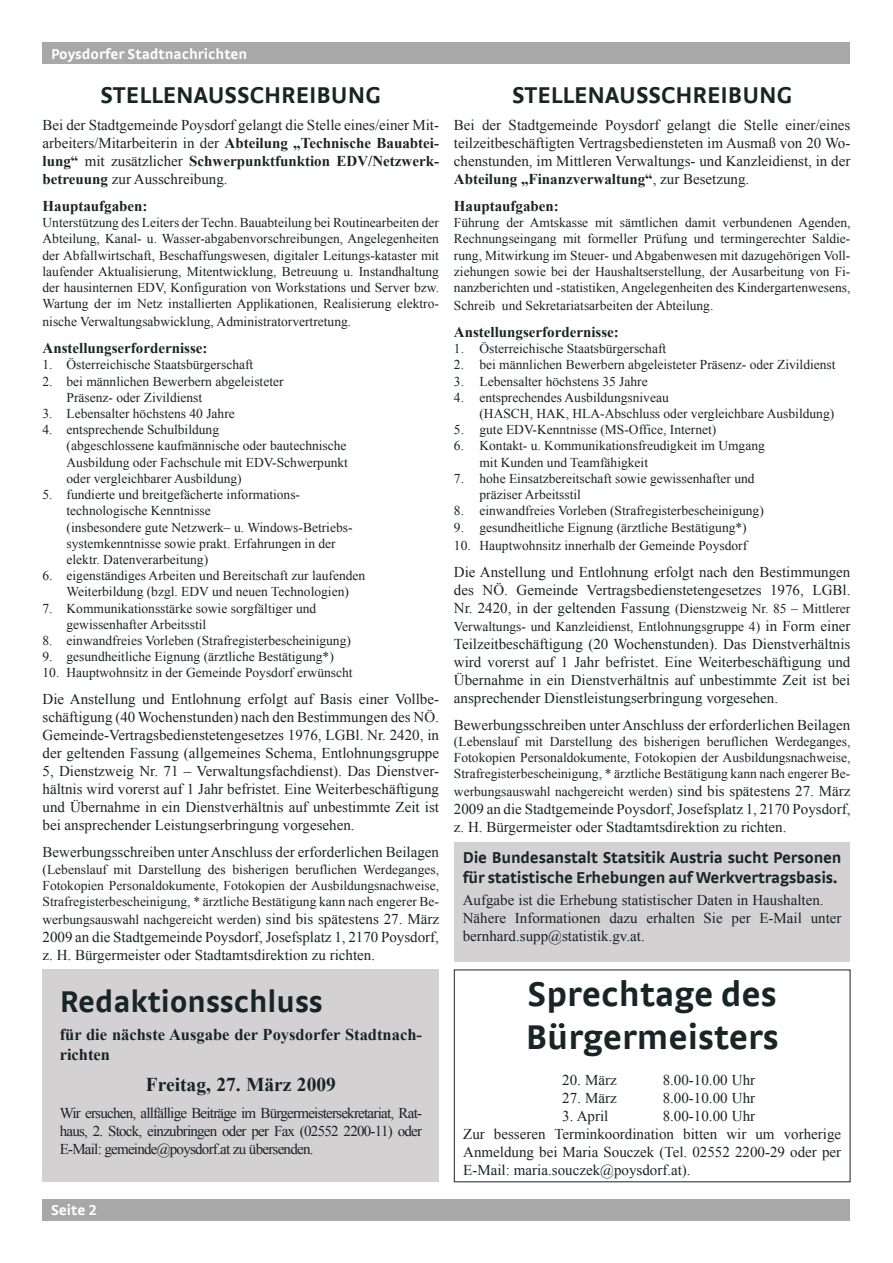
<style>
.page{position:relative;width:893px;height:1263px;background:#fff}
.page>*{position:absolute;margin:0;border:0;box-sizing:border-box;transform-origin:0 0}
.t1{font:700 36px/43.2px "Strada TF";color:#182426}
.t2{font:31.5px "Strada";color:#182426}
.t3{font:24px "Strada";color:#182426}
.t4{font:700 19.5px "Times New Roman";color:#182426}
.t5{font:16.5px/19.8px "Strada";letter-spacing:-.01em;color:#182426}
.t6{font:700 16.5px/19.8px "Times New Roman";color:#182426}
.t7{font:15px/18px "Times New Roman";color:#182426;text-align:justify}
.t8{font:700 15px "Times New Roman";color:#182426}
.t9{font:700 15px "Strada TF";color:#fff}
.t10{font:13.5px/16.2px "Times New Roman";color:#182426}
.s1{font-weight:700}
.s2{font-size:15px}
.s3{font-size:13.5px}
</style>
<div class="page">
<div style="left:43px;top:43px;width:807px;height:21px;background:#a9a8a8"></div>
<div style="left:43px;top:1199px;width:807px;height:21px;background:#a9a8a8"></div>
<div style="left:43px;top:969px;width:396px;height:213px;background:#d3d1d2"></div>
<div style="left:454px;top:842px;width:396px;height:119px;background:#d3d1d2"></div>
<p class="t9" style="left:51px;top:45px;width:198px">Poysdorfer Stadtnachrichten</p>
<h3 class="t3" style="left:101px;top:81px;width:282px">STELLENAUSSCHREIBUNG</h3>
<p class="t7" style="left:43px;top:116px;width:398px">Bei der Stadtgemeinde Poysdorf gelangt die Stelle eines/einer Mit&shy;arbeiters/Mitarbeiterin in der <span class="s1">Abteilung „Technische Bauabtei&shy;lung“</span> mit zusätzlicher <span class="s1">Schwerpunktfunktion EDV/Netzwerk&shy;betreuung</span> zur Ausschreibung.</p>
<p class="t8" style="left:43px;top:196px;width:107px">Hauptaufgaben:</p>
<p class="t10" style="left:43px;top:214px;width:398px;text-align:justify">Unterstützung des Leiters der Techn. Bauabteilung bei Routinearbeiten der Abteilung, Kanal- u. Wasser-abgabenvorschreibungen, Angelegenheiten der Abfallwirtschaft, Beschaffungswesen, digitaler Leitungs-kataster mit laufender Aktualisierung, Mitentwicklung, Betreuung u. Instandhaltung der hausinternen EDV, Konfiguration von Workstations und Server bzw.<br>Wartung der im Netz installierten Applikationen, Realisierung elektro-</p>
<p class="t10" style="left:43px;top:313px;width:310px">nische Verwaltungsabwicklung, Administratorvertretung.</p>
<p class="t8" style="left:43px;top:338px;width:166px">Anstellungserfordernisse:</p>
<p class="t10" style="left:43px;top:357px;width:212px">1. Österreichische Staatsbürgerschaft</p>
<p class="t10" style="left:67px;top:373px;width:219px;text-indent:-24px">2. bei männlichen Bewerbern abgeleisteter<br>Präsenz- oder Zivildienst</p>
<p class="t10" style="left:43px;top:405px;width:194px">3. Lebensalter höchstens 40 Jahre</p>
<p class="t10" style="left:67px;top:421px;width:283px;text-indent:-24px">4. entsprechende Schulbildung<br>(abgeschlossene kaufmännische oder bautechnische Ausbildung oder Fachschule mit EDV-Schwerpunkt oder vergleichbarer Ausbildung)</p>
<p class="t10" style="left:67px;top:486px;width:288px;text-indent:-24px">5. fundierte und breitgefächerte informations&shy;technologische Kenntnisse<br>(insbesondere gute Netzwerk– u. Windows-Betriebs&shy;systemkenntnisse sowie prakt. Erfahrungen in der elektr. Datenverarbeitung)</p>
<p class="t10" style="left:43px;top:567px;width:324px;text-align:center">6. eigenständiges Arbeiten und Bereitschaft zur laufenden<br>Weiterbildung (bzgl. EDV und neuen Technologien)</p>
<p class="t10" style="left:67px;top:600px;width:251px;text-indent:-24px">7. Kommunikationsstärke sowie sorgfältiger und gewissenhafter Arbeitsstil</p>
<p class="t10" style="left:43px;top:632px;width:310px">8. einwandfreies Vorleben (Strafregisterbescheinigung)</p>
<p class="t10" style="left:43px;top:648px;width:293px">9. gesundheitliche Eignung (ärztliche Bestätigung*)</p>
<p class="t10" style="left:43px;top:664px;width:312px">10. Hauptwohnsitz in der Gemeinde Poysdorf erwünscht</p>
<p class="t7" style="left:43px;top:690px;width:398px">Die Anstellung und Entlohnung erfolgt auf Basis einer Vollbe&shy;schäftigung (40 Wochenstunden) nach den Bestimmungen des NÖ.<br>Gemeinde-Vertragsbedienstetengesetzes 1976, LGBl. Nr. 2420, in der geltenden Fassung (allgemeines Schema, Entlohnungsgruppe 5, Dienstzweig Nr. 71 – Verwaltungsfachdienst). Das Dienstver&shy;hältnis wird vorerst auf 1 Jahr befristet. Eine Weiterbeschäftigung und Übernahme in ein Dienstverhältnis auf unbestimmte Zeit ist bei ansprechender Leistungserbringung vorgesehen.</p>
<p class="t7" style="left:43px;top:843px;width:398px">Bewerbungsschreiben unter Anschluss der erforderlichen Beilagen</p>
<p class="t10" style="left:43px;top:861px;width:398px;text-align:justify">(Lebenslauf mit Darstellung des bisherigen beruflichen Werdeganges, Fotokopien Personaldokumente, Fotokopien der Ausbildungsnachweise, Strafregisterbescheinigung, * ärztliche Bestätigung kann nach engerer Be-</p>
<p class="t10" style="left:43px;top:911px;width:398px">werbungsauswahl nachgereicht werden) <span class="s2">sind bis spätestens 27. März</span></p>
<p class="t7" style="left:43px;top:928px;width:398px">2009 an die Stadtgemeinde Poysdorf, Josefsplatz 1, 2170 Poysdorf, z. H. Bürgermeister oder Stadtamtsdirektion zu richten.</p>
<h2 class="t2" style="left:60px;top:982px;width:265px">Redaktionsschluss</h2>
<p class="t6" style="left:60px;top:1024px;width:364px">für die nächste Ausgabe der Poysdorfer Stadtnach&shy;richten</p>
<h3 class="t4" style="left:146px;top:1071px;width:192px">Freitag, 27. März 2009</h3>
<p class="t7" style="left:60px;top:1103px;width:364px">Wir ersuchen, allfällige Beiträge im Bürgermeistersekretariat, Rat&shy;haus, 2. Stock, einzubringen oder per Fax (02552 2200-11) oder E-Mail: gemeinde@poysdorf.at zu übersenden.</p>
<p class="t9" style="left:51px;top:1201px;width:48px">Seite 2</p>
<h3 class="t3" style="left:512px;top:81px;width:282px">STELLENAUSSCHREIBUNG</h3>
<p class="t7" style="left:454px;top:116px;width:398px">Bei der Stadtgemeinde Poysdorf gelangt die Stelle einer/eines teilzeitbeschäftigten Vertragsbediensteten im Ausmaß von 20 Wo&shy;chenstunden, im Mittleren Verwaltungs- und Kanzleidienst, in der <span class="s1">Abteilung „Finanzverwaltung“</span>, zur Besetzung.</p>
<p class="t8" style="left:454px;top:196px;width:107px">Hauptaufgaben:</p>
<p class="t10" style="left:454px;top:214px;width:398px;text-align:justify">Führung der Amtskasse mit sämtlichen damit verbundenen Agenden, Rechnungseingang mit formeller Prüfung und termingerechter Saldie&shy;rung, Mitwirkung im Steuer- und Abgabenwesen mit dazugehörigen Voll&shy;ziehungen sowie bei der Haushaltserstellung, der Ausarbeitung von Fi&shy;nanzberichten und -statistiken, Angelegenheiten des Kindergartenwesens,</p>
<p class="t10" style="left:454px;top:297px;width:261px">Schreib und Sekretariatsarbeiten der Abteilung.</p>
<p class="t8" style="left:454px;top:322px;width:166px">Anstellungserfordernisse:</p>
<p class="t10" style="left:454px;top:340px;width:214px">1. Österreichische Staatsbürgerschaft</p>
<p class="t10" style="left:454px;top:357px;width:383px">2. bei männlichen Bewerbern abgeleisteter Präsenz- oder Zivildienst</p>
<p class="t10" style="left:454px;top:373px;width:195px">3. Lebensalter höchstens 35 Jahre</p>
<p class="t10" style="left:479px;top:389px;width:356px;text-indent:-26px">4. entsprechendes Ausbildungsniveau<br>(HASCH, HAK, HLA-Abschluss oder vergleichbare Ausbildung)</p>
<p class="t10" style="left:454px;top:421px;width:264px">5. gute EDV-Kenntnisse (MS-Office, Internet)</p>
<p class="t10" style="left:479px;top:438px;width:287px;text-indent:-26px">6. Kontakt- u. Kommunikationsfreudigkeit im Umgang mit Kunden und Teamfähigkeit</p>
<p class="t10" style="left:479px;top:470px;width:277px;text-indent:-26px">7. hohe Einsatzbereitschaft sowie gewissenhafter und präziser Arbeitsstil</p>
<p class="t10" style="left:454px;top:502px;width:311px">8. einwandfreies Vorleben (Strafregisterbescheinigung)</p>
<p class="t10" style="left:454px;top:519px;width:294px">9. gesundheitliche Eignung (ärztliche Bestätigung*)</p>
<p class="t10" style="left:454px;top:537px;width:295px">10. Hauptwohnsitz innerhalb der Gemeinde Poysdorf</p>
<p class="t7" style="left:454px;top:562px;width:398px">Die Anstellung und Entlohnung erfolgt nach den Bestimmungen des NÖ. Gemeinde Vertragsbedienstetengesetzes 1976, LGBl.<br>Nr. 2420, in der geltenden Fassung <span class="s3">(Dienstzweig Nr. 85 – Mittlerer</span></p>
<p class="t10" style="left:454px;top:618px;width:398px">Verwaltungs- und Kanzleidienst, Entlohnungsgruppe 4) <span class="s2">in Form einer</span></p>
<p class="t7" style="left:454px;top:634px;width:398px">Teilzeitbeschäftigung (20 Wochenstunden). Das Dienstverhältnis wird vorerst auf 1 Jahr befristet. Eine Weiterbeschäftigung und Übernahme in ein Dienstverhältnis auf unbestimmte Zeit ist bei ansprechender Dienstleistungserbringung vorgesehen.</p>
<p class="t7" style="left:454px;top:715px;width:398px">Bewerbungsschreiben unter Anschluss der erforderlichen Beilagen</p>
<p class="t10" style="left:454px;top:733px;width:398px;text-align:justify">(Lebenslauf mit Darstellung des bisherigen beruflichen Werdeganges, Fotokopien Personaldokumente, Fotokopien der Ausbildungsnachweise, Strafregisterbescheinigung, * ärztliche Bestätigung kann nach engerer Be-</p>
<p class="t10" style="left:454px;top:783px;width:398px">werbungsauswahl nachgereicht werden) <span class="s2">sind bis spätestens 27. März</span></p>
<p class="t7" style="left:454px;top:800px;width:398px">2009 an die Stadtgemeinde Poysdorf, Josefsplatz 1, 2170 Poysdorf, z. H. Bürgermeister oder Stadtamtsdirektion zu richten.</p>
<p class="t5" style="left:463px;top:847px;width:380px">Die Bundesanstalt Statsitik Austria sucht Personen für statistische Erhebungen auf Werkvertragsbasis.</p>
<p class="t7" style="left:463px;top:890px;width:380px;text-align:left">Aufgabe ist die Erhebung statistischer Daten in Haushalten.<br>Nähere Informationen dazu erhalten Sie per E-Mail unter bernhard.supp@statistik.gv.at.</p>
<h1 class="t1" style="left:526px;top:971px;width:255px">Sprechtage des<br>Bürgermeisters</h1>
<p class="t7" style="left:562px;top:1071px;width:56px">20. März</p>
<p class="t7" style="left:663px;top:1071px;width:94px">8.00-10.00 Uhr</p>
<p class="t7" style="left:562px;top:1089px;width:56px">27. März</p>
<p class="t7" style="left:663px;top:1089px;width:94px">8.00-10.00 Uhr</p>
<p class="t7" style="left:562px;top:1107px;width:48px">3. April</p>
<p class="t7" style="left:463px;top:1107px;width:379px;text-align:left;text-indent:200px">8.00-10.00 Uhr<br>Zur besseren Terminkoordination bitten wir um vorherige Anmeldung bei Maria Souczek (Tel. 02552 2200-29 oder per E-Mail: maria.souczek@poysdorf.at).</p>
</div>
